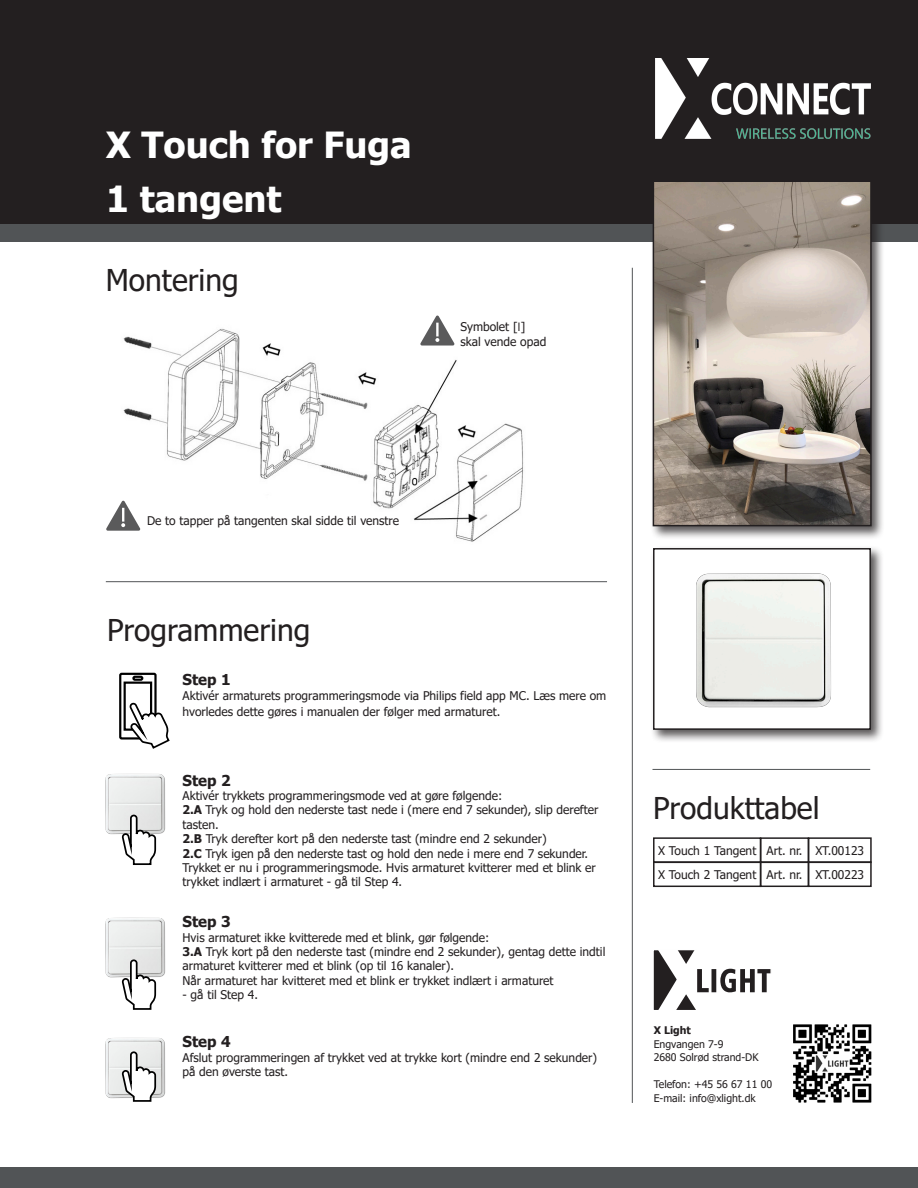
<style>
.page{position:relative;width:918px;height:1188px;background:#fff}
.page>*{position:absolute;margin:0;border:0;box-sizing:border-box;transform-origin:0 0}
.t1{font:700 36px "Tahoma";color:#fff}
.t2{font:700 36px "Tahoma";color:#fff}
.t3{font:30px "Tahoma";color:#231f20}
.t4{font:700 15px "Tahoma";color:#231f20}
.t5{font:12px/14.4px "Tahoma";color:#231f20}
.t6{font:10.5px/13.5px "Tahoma";color:#231f20}
.t7{font:700 10.5px "Tahoma";color:#231f20}
.s1{font-weight:700}
</style>
<div class="page">
<div style="left:0;top:1167px;width:918px;height:21px;background:#515456"></div>
<hr style="left:632px;top:268px;width:1px;height:835px;background:#515456">
<div style="left:0;top:222px;width:918px;height:20px;background:#515456"></div>
<hr style="left:106px;top:581px;width:501px;height:1px;background:#515456">
<hr style="left:652px;top:769px;width:218px;height:1px;background:#515456">
<div style="left:0;top:0;width:918px;height:224px;background:#231f20"></div>
<div style="left:650px;top:178px;width:235px;height:362px;background:#231f20;opacity:.75"></div>
<img style="left:656px;top:183px;width:213px;height:340px">
<div style="left:653px;top:180px;width:219px;height:346px;border:2px solid #231f20"></div>
<div style="left:650px;top:545px;width:234px;height:198px;background:#231f20;opacity:.75"></div>
<div style="left:654px;top:549px;width:216px;height:180px;background:#fff"></div>
<div style="left:653px;top:548px;width:218px;height:182px;border:2px solid #231f20"></div>
<img style="left:793px;top:1024px;width:79px;height:79px">
<img style="left:105px;top:773px;width:61px;height:62px">
<img style="left:105px;top:917px;width:61px;height:61px">
<img style="left:105px;top:1037px;width:61px;height:62px">
<svg style="left:121px;top:1051px;width:36px;height:51px"></svg>
<svg style="left:121px;top:959px;width:36px;height:51px"></svg>
<svg style="left:121px;top:814px;width:36px;height:51px"></svg>
<svg style="left:119px;top:672px;width:51px;height:77px"></svg>
<svg style="left:684px;top:58px;width:82px;height:81px"></svg>
<img style="left:123px;top:329px;width:401px;height:213px">
<svg style="left:106px;top:500px;width:35px;height:31px"></svg>
<svg style="left:420px;top:315px;width:35px;height:31px"></svg>
<div style="left:653px;top:950px;width:44px;height:61px;background:#231f20"></div>
<hr style="left:712px;top:969px;width:4px;height:23px;background:#231f20">
<svg style="left:720px;top:969px;width:50px;height:23px"></svg>
<svg style="left:658px;top:951px;width:56px;height:58px"></svg>
<div style="left:652px;top:949px;width:120px;height:62px;border:1px solid #fff"></div>
<div style="left:653px;top:837px;width:108px;height:26px;border:2px solid #231f20"></div>
<div style="left:653px;top:861px;width:108px;height:26px;border:2px solid #231f20"></div>
<div style="left:760px;top:837px;width:49px;height:26px;border:2px solid #231f20"></div>
<div style="left:760px;top:861px;width:49px;height:26px;border:2px solid #231f20"></div>
<div style="left:808px;top:837px;width:64px;height:26px;border:2px solid #231f20"></div>
<div style="left:808px;top:861px;width:64px;height:26px;border:2px solid #231f20"></div>
<img style="left:655px;top:59px;width:216px;height:79px">
<img style="left:668px;top:546px;width:184px;height:184px">
<h1 class="t1" style="left:106px;top:120px;width:307px">X Touch for Fuga</h1>
<h1 class="t2" style="left:106px;top:173px;width:177px">1 tangent</h1>
<h2 class="t3" style="left:106px;top:260px;width:134px">Montering</h2>
<p class="t5" style="left:461px;top:320px;width:87px">Symbolet [ ] skal vende opad</p>
<p class="t5" style="left:147px;top:514px;width:254px">De to tapper på tangenten skal sidde til venstre</p>
<h2 class="t3" style="left:107px;top:610px;width:205px">Programmering</h2>
<p class="t4" style="left:183px;top:669px;width:50px">Step 1</p>
<p class="t5" style="left:183px;top:688px;width:425px;line-height:16.2px">Aktivér armaturets programmeringsmode via Philips field app MC. Læs mere om hvorledes dette gøres i manualen der følger med armaturet.</p>
<p class="t4" style="left:183px;top:770px;width:50px">Step 2</p>
<p class="t5" style="left:183px;top:789px;width:417px">Aktivér trykkets programmeringsmode ved at gøre følgende:<br><span class="s1">2.A</span> Tryk og hold den nederste tast nede i (mere end 7 sekunder), slip derefter tasten.<br><span class="s1">2.B</span> Tryk derefter kort på den nederste tast (mindre end 2 sekunder)<br><span class="s1">2.C</span> Tryk igen på den nederste tast og hold den nede i mere end 7 sekunder.<br>Trykket er nu i programmeringsmode. Hvis armaturet kvitterer med et blink er trykket indlært i armaturet - gå til Step 4.</p>
<p class="t4" style="left:183px;top:911px;width:50px">Step 3</p>
<p class="t5" style="left:183px;top:931px;width:424px">Hvis armaturet ikke kvitterede med et blink, gør følgende:<br><span class="s1">3.A</span> Tryk kort på den nederste tast (mindre end 2 sekunder), gentag dette indtil armaturet kvitterer med et blink (op til 16 kanaler).<br>Når armaturet har kvitteret med et blink er trykket indlært i armaturet</p>
<p class="t5" style="left:183px;top:988px;width:77px">- gå til Step 4.</p>
<p class="t4" style="left:183px;top:1031px;width:50px">Step 4</p>
<p class="t5" style="left:183px;top:1051px;width:416px">Afslut programmeringen af trykket ved at trykke kort (mindre end 2 sekunder) på den øverste tast.</p>
<h2 class="t3" style="left:653px;top:788px;width:168px">Produkttabel</h2>
<p class="t5" style="left:767px;top:839px;width:37px;line-height:24px">Art. nr.<br>Art. nr.</p>
<p class="t5" style="left:815px;top:839px;width:50px;line-height:24px">XT.00123<br>XT.00223</p>
<p class="t5" style="left:658px;top:839px;width:100px;line-height:24px">X Touch 1 Tangent<br>X Touch 2 Tangent</p>
<p class="t7" style="left:654px;top:1023px;width:39px">X Light</p>
<p class="t6" style="left:654px;top:1038px;width:106px">Engvangen 7-9<br>2680 Solrød strand-DK</p>
<p class="t6" style="left:654px;top:1078px;width:120px">Telefon: +45 56 67 11 00<br>E-mail: info@xlight.dk</p>
</div>
